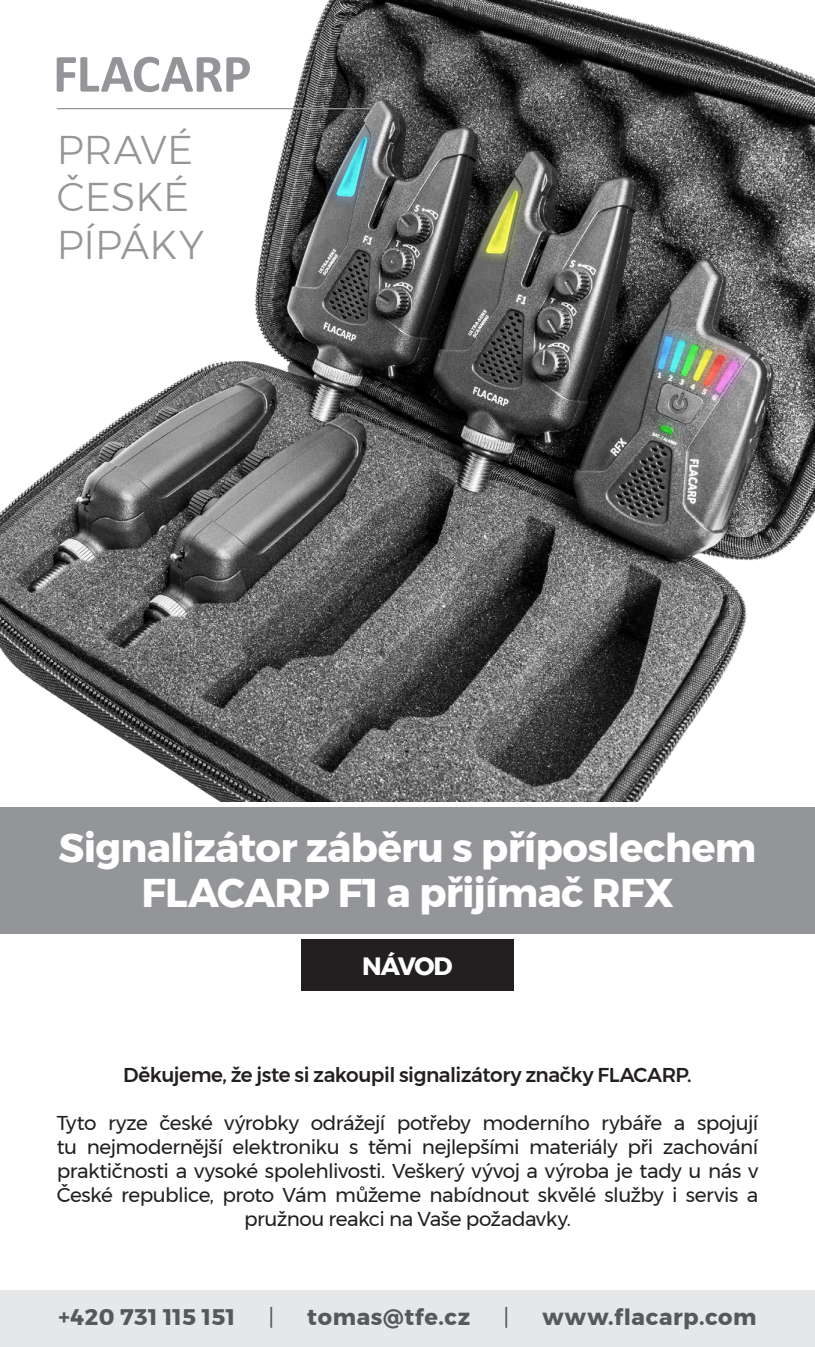
<style>
.page{position:relative;width:815px;height:1347px;background:#fff}
.page>*{position:absolute;margin:0;border:0;box-sizing:border-box;transform-origin:0 0}
.t1{font:700 40px "Montserrat";letter-spacing:-.02em;color:#fff}
.t2{font:300 40px/47.5px "Montserrat";letter-spacing:.005em;color:#939598}
.t3{font:700 25px "Montserrat";letter-spacing:-.055em;color:#fff}
.t4{font:700 22.5px "Montserrat";letter-spacing:.025em;color:#57585a}
.t5{font:22.5px "Montserrat";color:#57585a}
.t6{font:20px/24px "Montserrat";letter-spacing:-.025em;color:#231f20;text-align:center}
.t7{font:500 20px "Montserrat";letter-spacing:-.02em;color:#231f20}
</style>
<div class="page">
<img style="left:0;top:0;width:815px;height:801px">
<svg style="left:57px;top:57px;width:193px;height:35px"></svg>
<hr style="left:57px;top:108px;width:320px;height:1px;background:#939598">
<svg style="left:374px;top:106px;width:5px;height:5px"></svg>
<div style="left:0;top:807px;width:815px;height:127px;background:#939598"></div>
<div style="left:301px;top:939px;width:213px;height:51px;background:#231f20"></div>
<div style="left:0;top:1290px;width:815px;height:56px;background:#e6e7e9"></div>
<p class="t2" style="left:57px;top:125px;width:149px">PRAVÉ<br>ČESKÉ<br>PÍPÁKY</p>
<p class="t1" style="left:59px;top:816px;width:699px">Signalizátor záběru s příposlechem</p>
<p class="t1" style="left:141px;top:861px;width:534px">FLACARP F1 a přijímač RFX</p>
<p class="t3" style="left:362px;top:945px;width:92px">NÁVOD</p>
<p class="t7" style="left:123px;top:1059px;width:570px">Děkujeme, že jste si zakoupil signalizátory značky FLACARP.</p>
<p class="t6" style="left:57px;top:1110px;width:703px">Tyto ryze české výrobky odrážejí potřeby moderního rybáře a spojují tu nejmodernější elektroniku s těmi nejlepšími materiály při zachování praktičnosti a vysoké spolehlivosti. Veškerý vývoj a výroba je tady u nás v České republice, proto Vám můžeme nabídnout skvělé služby i servis a pružnou reakci na Vaše požadavky.</p>
<p class="t4" style="left:59px;top:1299px;width:178px">+420 731 115 151</p>
<p class="t5" style="left:268px;top:1299px;width:7px">|</p>
<p class="t4" style="left:307px;top:1299px;width:164px">tomas@tfe.cz</p>
<p class="t5" style="left:503px;top:1299px;width:7px">|</p>
<p class="t4" style="left:542px;top:1299px;width:216px">www.flacarp.com</p>
</div>
